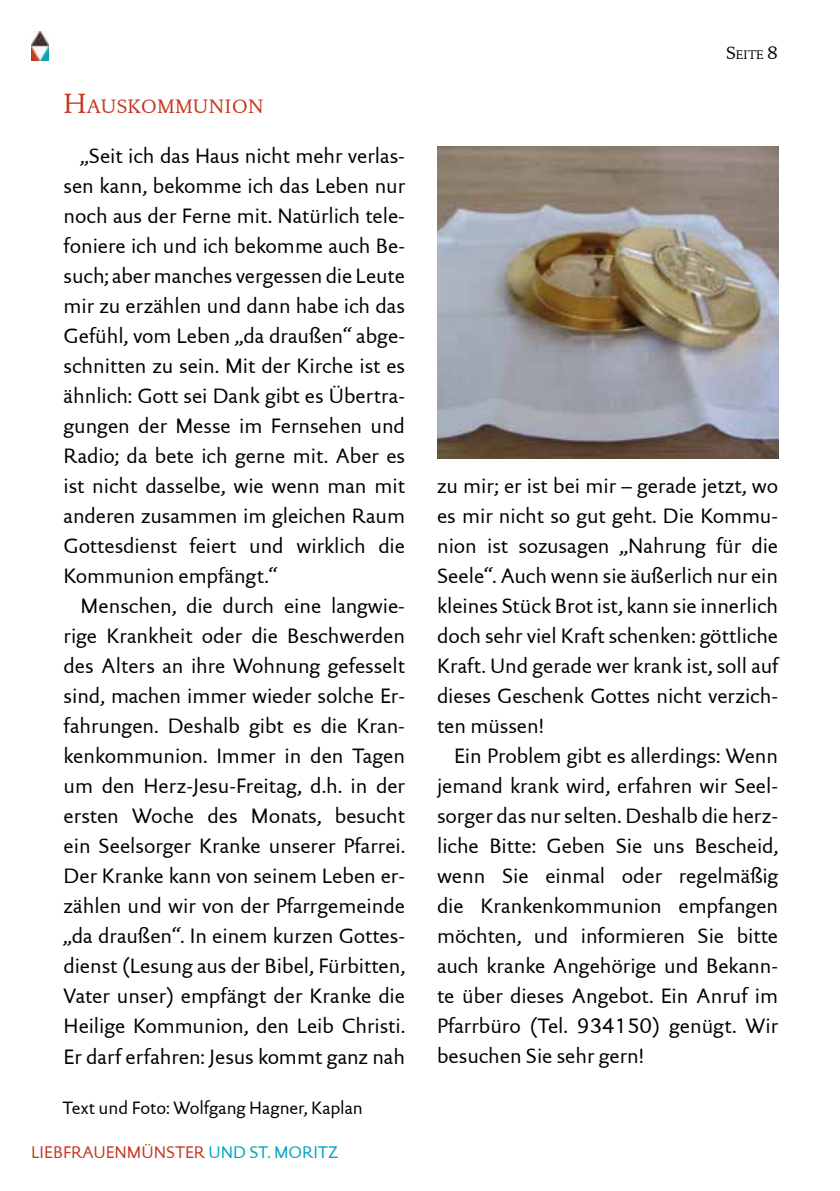
<style>
.page{position:relative;width:840px;height:1191px;background:#fff}
.page>*{position:absolute;margin:0;border:0;box-sizing:border-box;transform-origin:0 0}
.t1{font:21px/30px "DTL Documenta Sans T";color:#000;text-align:justify}
.t2{font:19.6px "DTL Documenta T";color:#c63824}
.t3{font:18px "DTL Documenta Sans T";color:#000}
.t4{font:17px "DTL Documenta Sans T";color:#c63824}
.t5{font:12.6px "DTL Documenta T";color:#000}
.s1{font-size:28px}
.s2{color:#00a5bf}
.s3{font-size:18px}
</style>
<div class="page">
<img style="left:31px;top:31px;width:17px;height:29px">
<img style="left:437px;top:147px;width:340px;height:311px">
<p class="t2" style="left:64px;top:95px;width:201px"><span class="s1">H</span>AUSKOMMUNION</p>
<p class="t1" style="left:64px;top:140px;width:343px;text-indent:17px">„Seit ich das Haus nicht mehr verlas&shy;sen kann, bekomme ich das Leben nur noch aus der Ferne mit. Natürlich tele&shy;foniere ich und ich bekomme auch Be&shy;such; aber manches vergessen die Leute mir zu erzählen und dann habe ich das Gefühl, vom Leben „da draußen“ abge&shy;schnitten zu sein. M it der Kirche ist es ähnlich: Gott sei Dank gibt es Ü bertra&shy;gungen der Messe im Fernsehen und Radio; da bete ich gerne mit. Aber es ist nicht dasselbe, wie wenn man mit anderen zusammen im gleichen Raum Gottesdienst feiert und wirklich die Kommunion empfängt.“</p>
<p class="t1" style="left:64px;top:591px;width:343px;text-indent:17px">Menschen, die durch eine langwie&shy;rige Krankheit oder die Beschwerden des Alters an ihre Wohnung gefesselt sind, machen immer wieder solche Er&shy;fahrungen. Deshalb gibt es die Kran&shy;kenkommunion. I mmer in den Tagen um den Herz-Jesu-Freitag, d.h. in der ersten Woche des M onats, besucht ein Seelsorger Kranke unserer Pfarrei.<br>Der Kranke kann von seinem Leben er&shy;zählen und wir von der Pfarrgemeinde „da draußen“. I n einem kurzen Gottes&shy;dienst (Lesung aus der Bibel, Fürbitten, Vater unser) empfängt der Kranke die Heilige Kommunion, den Leib Christi.<br>Er darf erfahren: Jesus kommt ganz nah</p>
<p class="t3" style="left:63px;top:1096px;width:301px">Text und Foto: Wolfgang Hagner, Kaplan</p>
<p class="t4" style="left:31px;top:1142px;width:309px">Liebfrauenmünster <span class="s2">und St. Moritz</span></p>
<p class="t5" style="left:725px;top:48px;width:53px"><span class="s3">S</span>EITE <span class="s3">8</span></p>
<p class="t1" style="left:437px;top:470px;width:342px">zu mir; er ist bei mir – gerade jetzt, wo es mir nicht so gut geht. Die Kommu&shy;nion ist sozusagen „Nahrung für die Seele“. Auch wenn sie äußerlich nur ein kleines Stück Brot ist, kann sie innerlich doch sehr viel Kraft schenken: göttliche Kraft. U nd gerade wer krank ist, soll auf dieses Geschenk Gottes nicht verzich&shy;ten müssen!</p>
<p class="t1" style="left:437px;top:740px;width:342px;text-indent:17px">Ein Problem gibt es allerdings: Wenn jemand krank wird, erfahren wir Seel&shy;sorger das nur selten. Deshalb die herz&shy;liche Bitte: Geben Sie uns Bescheid, wenn Sie einmal oder regelmäßig die Krankenkommunion empfangen möchten, und informieren Sie bitte auch kranke Angehörige und Bekann&shy;te über dieses Angebot. Ein Anruf im Pfarrbüro (Tel. 934150) genügt. Wir besuchen Sie sehr gern!</p>
</div>
